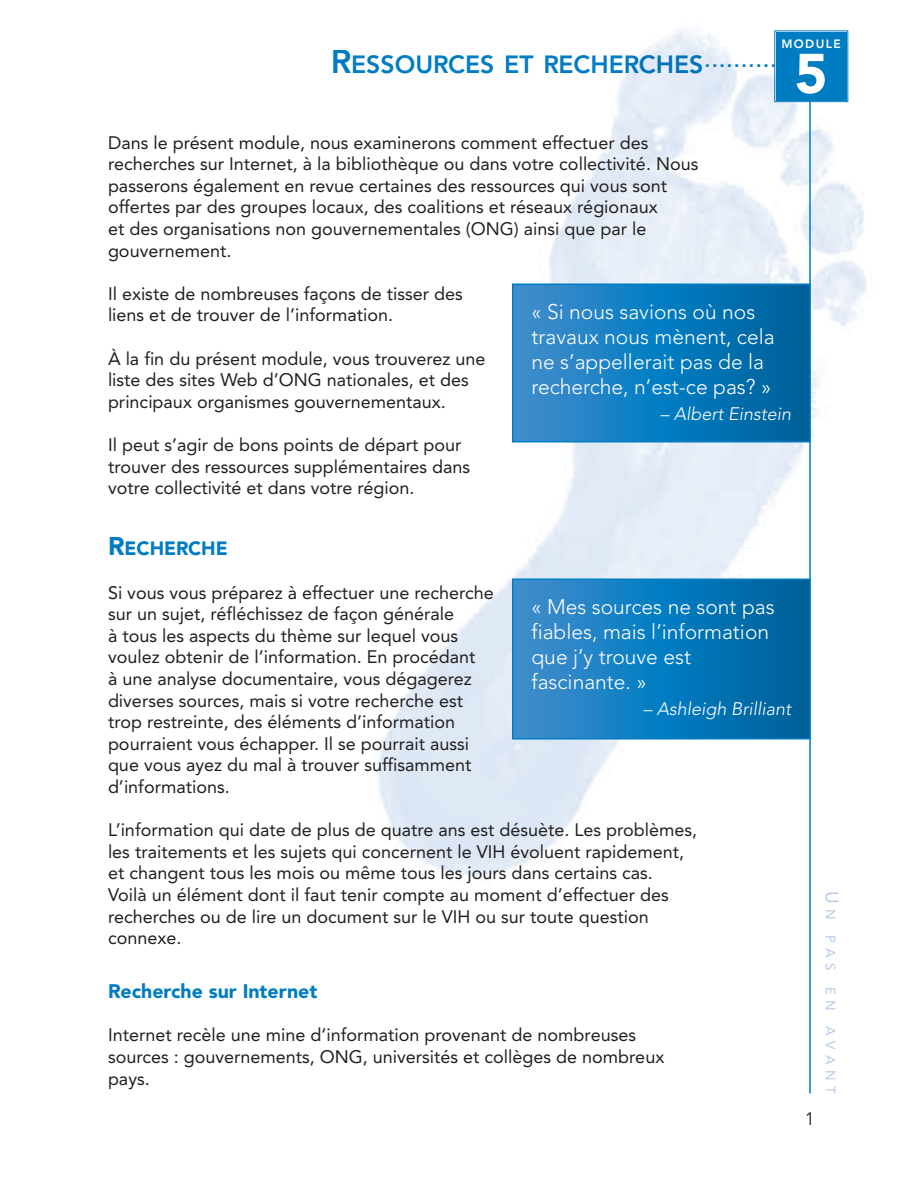
<style>
.page{position:relative;width:918px;height:1188px;background:#fff}
.page>*{position:absolute;margin:0;border:0;box-sizing:border-box;transform-origin:0 0}
.t1{font:900 55.5px "Avenir LT Std";color:#fff}
.t2{font:800 24.75px "Avenir LT Std";color:#007cc2}
.t3{font:300 21px/25.2px "Avenir LT Std";color:#fff}
.t4{font:900 19.5px "Avenir LT Std";color:#007cc2}
.t5{font:700 19.35px "Arial";color:#007cc2}
.t6{font:900 19.2px "Avenir LT Std";color:#007cc2}
.t7{font:18px/21.6px "Avenir LT Std";color:#231f20}
.t8{font:italic 300 18px "Avenir LT Std";color:#fff}
.t9{font:18px "Avenir LT Std";color:#231f20}
.t10{font:13.5px "Avenir LT Std";letter-spacing:.4em;color:#b6cbe8}
.t11{font:800 12px "Avenir LT Std";letter-spacing:.12em;color:#fff}
.s1{font-size:33px}
.s2{font-size:25.5px}
.s3{font-size:18px}
</style>
<div class="page">
<hr style="left:809px;top:102px;width:2px;height:991px;background:#007cc2">
<svg style="left:774px;top:30px;width:74px;height:72px;background:#0980c4"></svg>
<div style="left:776px;top:32px;width:71px;height:68px;border:2px solid #007cc2"></div>
<svg style="left:515px;top:286px;width:293px;height:153px;background:#1179b9"></svg>
<div style="left:512px;top:283px;width:299px;height:159px;border:2px solid #007cc2"></div>
<svg style="left:515px;top:582px;width:293px;height:154px;background:#1179b9"></svg>
<div style="left:512px;top:579px;width:299px;height:160px;border:2px solid #007cc2"></div>
<p class="t11" style="left:781px;top:37px;width:61px">MODULE</p>
<h1 class="t1" style="left:795px;top:50px;width:34px">5</h1>
<h2 class="t2" style="left:330px;top:50px;width:375px"><span class="s1">R</span>ESSOURCES ET RECHERCHES</h2>
<p class="t5" style="left:705px;top:49px;width:73px">..........</p>
<p class="t7" style="left:108px;top:132px;width:592px">Dans le présent module, nous examinerons comment effectuer des recherches sur Internet, à la bibliothèque ou dans votre collectivité. Nous passerons également en revue certaines des ressources qui vous sont offertes par des groupes locaux, des coalitions et réseaux régionaux<br>et des organisations non gouvernementales (ONG) ainsi que par le gouvernement.</p>
<p class="t7" style="left:108px;top:283px;width:356px">Il existe de nombreuses façons de tisser des liens et de trouver de l’information.</p>
<p class="t7" style="left:108px;top:348px;width:379px">À la fin du présent module, vous trouverez une liste des sites Web d’ONG nationales, et des principaux organismes gouvernementaux.</p>
<p class="t7" style="left:108px;top:434px;width:364px">Il peut s’agir de bons points de départ pour trouver des ressources supplémentaires dans votre collectivité et dans votre région.</p>
<p class="t6" style="left:108px;top:538px;width:121px"><span class="s2">R</span>ECHERCHE</p>
<p class="t7" style="left:108px;top:582px;width:387px">Si vous vous préparez à effectuer une recherche sur un sujet, réfléchissez de façon générale<br>à tous les aspects du thème sur lequel vous voulez obtenir de l’information. En procédant<br>à une analyse documentaire, vous dégagerez diverses sources, mais si votre recherche est trop restreinte, des éléments d’information pourraient vous échapper. Il se pourrait aussi que vous ayez du mal à trouver suffisamment d’informations.</p>
<p class="t7" style="left:108px;top:819px;width:591px">L’information qui date de plus de quatre ans est désuète. Les problèmes, les traitements et les sujets qui concernent le VIH évoluent rapidement, et changent tous les mois ou même tous les jours dans certains cas.<br>Voilà un élément dont il faut tenir compte au moment d’effectuer des recherches ou de lire un document sur le VIH ou sur toute question connexe.</p>
<p class="t4" style="left:108px;top:983px;width:211px">Recherche sur Internet</p>
<p class="t7" style="left:108px;top:1025px;width:558px">Internet recèle une mine d’information provenant de nombreuses sources : gouvernements, ONG, universités et collèges de nombreux pays.</p>
<p class="t3" style="left:531px;top:301px;width:245px">« Si nous savions où nos travaux nous mènent, cela ne s’appellerait pas de la recherche, n’est-ce pas? »</p>
<p class="t8" style="left:660px;top:406px;width:133px">– Albert Einstein</p>
<p class="t3" style="left:531px;top:596px;width:245px">« Mes sources ne sont pas fiables, mais l’information que j’y trouve est fascinante. »</p>
<p class="t8" style="left:643px;top:701px;width:149px">– Ashleigh Brilliant</p>
<p class="t9" style="left:805px;top:1108px;width:12px">1</p>
<p class="t10" style="left:838px;top:891px;width:204px;rotate:90deg"><span class="s3">U</span>N PAS EN AVANT</p>
</div>
